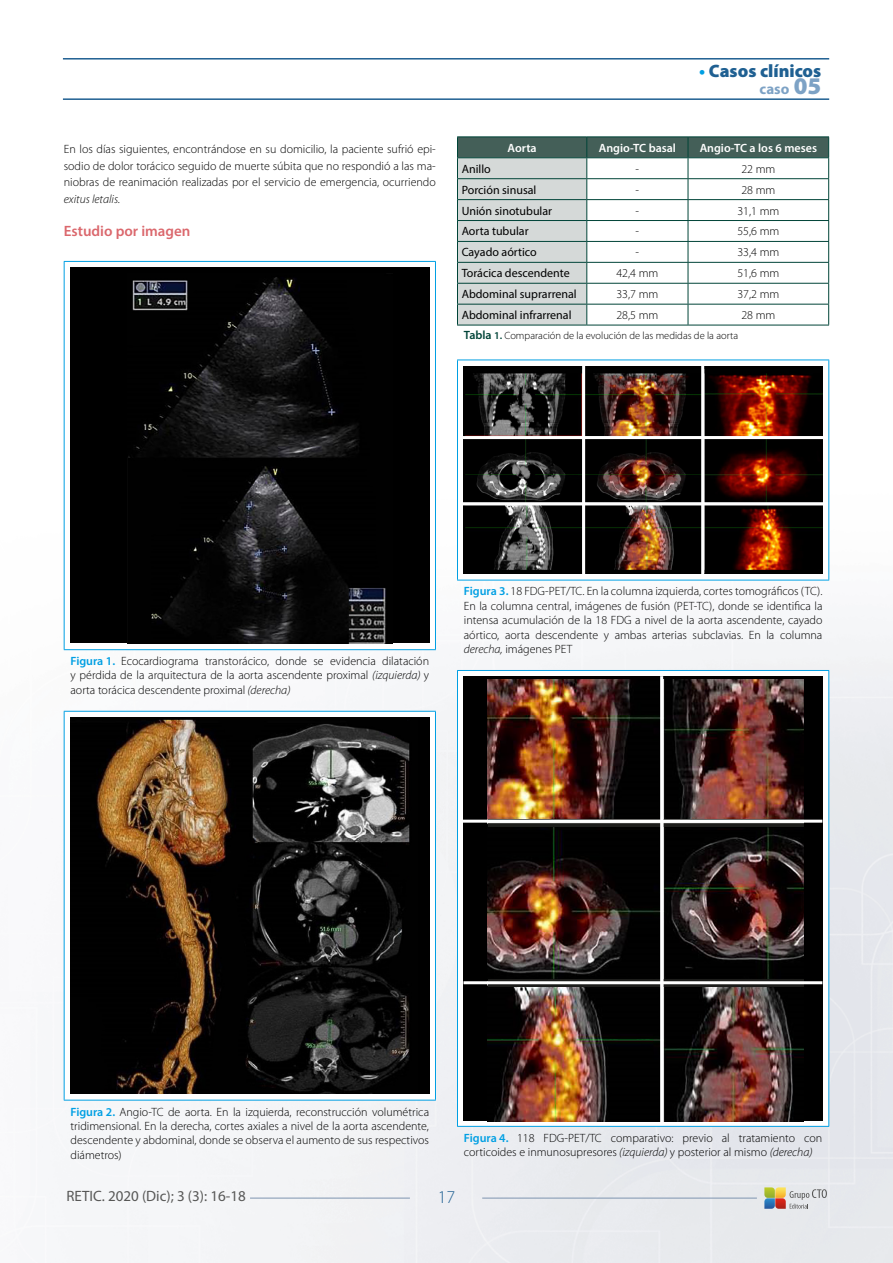
<style>
.page{position:relative;width:893px;height:1263px;background:#fff}
.page>*{position:absolute;margin:0;border:0;box-sizing:border-box;transform-origin:0 0}
.t1{font:900 18px "Myriad Pro";color:#1f6092}
.t2{font:300 18px "Myriad Pro";color:#1f6092}
.t3{font:15px "Myriad Pro";color:#575756}
.t4{font:600 15px "Myriad Pro";color:#db686d}
.t5{font:700 15px "Myriad Pro";color:#7da2c5}
.t6{font:300 12px/14.4px "Myriad Pro";color:#000;text-align:justify}
.t7{font:12px "Myriad Pro";color:#000}
.t8{font:600 12px "Myriad Pro";color:#fff}
.t9{font:italic 300 12px "Myriad Pro";color:#000}
.t10{font:300 10.5px "Myriad Pro";color:#000}
.s1{font-weight:700;color:#009fe3}
.s2{font-style:inherit}
.s3{font-weight:900;font-size:24px}
.s4{font-weight:600;font-size:12px;color:#004438}
.s5{font-weight:600;color:#004438}
.s6{font-weight:600;color:#009fe3}
.s7{font-style:italic}
</style>
<div class="page">
<img style="left:62px;top:58px;width:831px;height:1205px">
<svg style="left:764px;top:1187px;width:63px;height:22px"></svg>
<hr style="left:482px;top:1198px;width:275px;height:1px;background:#7e94b0">
<hr style="left:63px;top:58px;width:766px;height:2px;background:#1f6092">
<hr style="left:63px;top:98px;width:766px;height:2px;background:#1f6092">
<hr style="left:250px;top:1198px;width:160px;height:1px;background:#7e94b0">
<div style="left:64px;top:261px;width:371px;height:389px;background:#fff"></div>
<hr style="left:64px;top:261px;width:372px;height:1px;background:#009fe3">
<hr style="left:64px;top:262px;width:1px;height:387px;background:#009fe3">
<hr style="left:435px;top:262px;width:1px;height:387px;background:#009fe3">
<hr style="left:64px;top:649px;width:372px;height:1px;background:#009fe3">
<div style="left:70px;top:268px;width:359px;height:375px;background:#000"></div>
<img style="left:128px;top:277px;width:258px;height:366px">
<div style="left:64px;top:711px;width:371px;height:389px;background:#fff"></div>
<hr style="left:64px;top:711px;width:372px;height:1px;background:#009fe3">
<hr style="left:64px;top:712px;width:1px;height:388px;background:#009fe3">
<hr style="left:435px;top:712px;width:1px;height:388px;background:#009fe3">
<hr style="left:64px;top:1100px;width:372px;height:1px;background:#009fe3">
<div style="left:70px;top:718px;width:359px;height:376px;background:#000"></div>
<img style="left:96px;top:719px;width:314px;height:375px">
<svg style="left:457px;top:326px;width:372px;height:21px"></svg>
<svg style="left:457px;top:137px;width:372px;height:188px"></svg>
<hr style="left:457px;top:325px;width:130px;height:1px;background:#004438">
<hr style="left:587px;top:325px;width:101px;height:1px;background:#004438">
<hr style="left:688px;top:325px;width:141px;height:1px;background:#004438">
<svg style="left:457px;top:360px;width:372px;height:220px"></svg>
<hr style="left:457px;top:360px;width:372px;height:1px;background:#009fe3">
<hr style="left:457px;top:360px;width:1px;height:220px;background:#009fe3">
<hr style="left:828px;top:360px;width:1px;height:220px;background:#009fe3">
<hr style="left:457px;top:580px;width:372px;height:1px;background:#009fe3">
<img style="left:463px;top:369px;width:360px;height:204px">
<div style="left:457px;top:670px;width:372px;height:456px;background:#fff"></div>
<hr style="left:457px;top:670px;width:372px;height:1px;background:#009fe3">
<hr style="left:457px;top:671px;width:1px;height:455px;background:#009fe3">
<hr style="left:828px;top:671px;width:1px;height:455px;background:#009fe3">
<hr style="left:457px;top:1126px;width:372px;height:1px;background:#009fe3">
<div style="left:463px;top:677px;width:360px;height:444px;background:#000"></div>
<img style="left:488px;top:680px;width:316px;height:441px">
<svg style="left:488px;top:819px;width:316px;height:7px"></svg>
<svg style="left:488px;top:979px;width:316px;height:7px"></svg>
<hr style="left:660px;top:676px;width:3px;height:447px;background:#fff">
<hr style="left:462px;top:820px;width:360px;height:3px;background:#fff">
<hr style="left:463px;top:981px;width:359px;height:3px;background:#fff">
<hr style="left:582px;top:361px;width:3px;height:213px;background:#fff">
<hr style="left:701px;top:364px;width:3px;height:213px;background:#fff">
<hr style="left:459px;top:436px;width:368px;height:3px;background:#fff">
<hr style="left:461px;top:502px;width:364px;height:3px;background:#fff">
<p class="t6" style="left:64px;top:141px;width:374px;line-height:16.5px">En los días siguientes, encontrándose en su domicilio, la paciente sufrió epi&shy;sodio de dolor torácico seguido de muerte súbita que no respondió a las ma&shy;niobras de reanimación realizadas por el servicio de emergencia, ocurriendo</p>
<p class="t9" style="left:64px;top:192px;width:58px">exitus letalis.</p>
<p class="t4" style="left:64px;top:221px;width:128px">Estudio por imagen</p>
<h1 class="t1" style="left:699px;top:59px;width:124px"><span class="s1">•</span> <span class="s2">C</span>asos clínicos</h1>
<p class="t5" style="left:759px;top:79px;width:63px">caso <span class="s3">05</span></p>
<p class="t8" style="left:508px;top:140px;width:31px">Aorta</p>
<p class="t8" style="left:599px;top:140px;width:79px">Angio-TC basal</p>
<p class="t8" style="left:700px;top:140px;width:119px">Angio-TC a los 6 meses</p>
<p class="t7" style="left:462px;top:161px;width:31px">Anillo</p>
<p class="t6" style="left:636px;top:162px;width:5px">-</p>
<p class="t6" style="left:741px;top:162px;width:35px">22 mm</p>
<p class="t7" style="left:462px;top:182px;width:76px">Porción sinusal</p>
<p class="t6" style="left:636px;top:183px;width:5px">-</p>
<p class="t6" style="left:741px;top:183px;width:35px">28 mm</p>
<p class="t7" style="left:462px;top:203px;width:92px">Unión sinotubular</p>
<p class="t6" style="left:636px;top:204px;width:5px">-</p>
<p class="t6" style="left:737px;top:204px;width:43px">31,1 mm</p>
<p class="t7" style="left:462px;top:224px;width:68px">Aorta tubular</p>
<p class="t6" style="left:636px;top:224px;width:5px">-</p>
<p class="t6" style="left:737px;top:224px;width:43px">55,6 mm</p>
<p class="t7" style="left:462px;top:245px;width:77px">Cayado aórtico</p>
<p class="t6" style="left:636px;top:245px;width:5px">-</p>
<p class="t6" style="left:737px;top:245px;width:43px">33,4 mm</p>
<p class="t7" style="left:462px;top:266px;width:110px">Torácica descendente</p>
<p class="t6" style="left:616px;top:266px;width:43px">42,4 mm</p>
<p class="t6" style="left:737px;top:266px;width:43px">51,6 mm</p>
<p class="t7" style="left:462px;top:287px;width:117px">Abdominal suprarrenal</p>
<p class="t6" style="left:616px;top:287px;width:43px">33,7 mm</p>
<p class="t6" style="left:737px;top:287px;width:43px">37,2 mm</p>
<p class="t7" style="left:462px;top:308px;width:111px">Abdominal infrarrenal</p>
<p class="t6" style="left:616px;top:308px;width:43px">28,5 mm</p>
<p class="t6" style="left:741px;top:308px;width:35px">28 mm</p>
<p class="t10" style="left:464px;top:330px;width:276px"><span class="s4">Tabla</span> <span class="s5">1.</span> Comparación de la evolución de las medidas de la aorta</p>
<p class="t6" style="left:71px;top:654px;width:360px"><span class="s6">Figura 1.</span> Ecocardiograma transtorácico, donde se evidencia dilatación y pérdida de la arquitectura de la aorta ascendente proximal <span class="s7">(izquierda)</span> y aorta torácica descendente proximal <span class="s7">(derecha)</span></p>
<p class="t6" style="left:464px;top:584px;width:360px"><span class="s6">Figura 3.</span> 18 FDG-PET/TC. En la columna izquierda, cortes tomográficos (TC).<br>En la columna central, imágenes de fusión (PET-TC), donde se identifica la intensa acumulación de la 18 FDG a nivel de la aorta ascendente, cayado aórtico, aorta descendente y ambas arterias subclavias. En la columna <span class="s7">derecha,</span> imágenes PET</p>
<p class="t6" style="left:71px;top:1104px;width:360px"><span class="s6">Figura 2.</span> Angio-TC de aorta. En la izquierda, reconstrucción volumétrica tridimensional. En la derecha, cortes axiales a nivel de la aorta ascendente, descendente y abdominal, donde se observa el aumento de sus respectivos diámetros)</p>
<p class="t6" style="left:464px;top:1131px;width:360px"><span class="s6">Figura 4.</span> 118 FDG-PET/TC comparativo: previo al tratamiento con corticoides e inmunosupresores <span class="s7">(izquierda)</span> y posterior al mismo <span class="s7">(derecha)</span></p>
<p class="t3" style="left:66px;top:1187px;width:181px">RETIC. 2020 (Dic); 3 (3): 16-18</p>
<h1 class="t2" style="left:438px;top:1187px;width:19px">17</h1>
</div>
